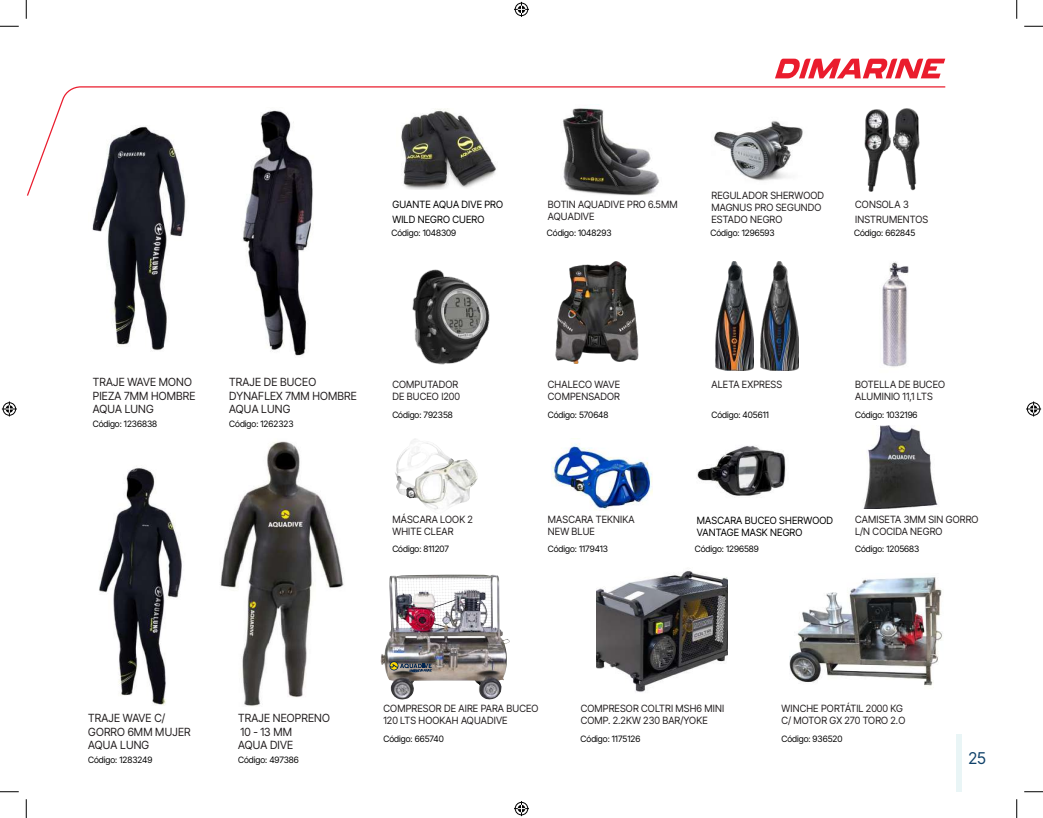
<style>
.page{position:relative;width:1043px;height:818px;background:#fff}
.page>*{position:absolute;margin:0;border:0;box-sizing:border-box;transform-origin:0 0}
.t1{font:16.25px "Inter Tight";color:#10426a}
.t2{font:11.25px/13.5px "Inter Tight";letter-spacing:.015em;color:#231f20}
.t3{font:10px/12px "Inter Tight";letter-spacing:.015em;color:#231f20}
.t4{font:10px/12px "Inter Tight";letter-spacing:.015em;color:#000001}
.t5{font:8.75px "Inter Tight";color:#000001}
</style>
<div class="page">
<img style="left:99px;top:467px;width:83px;height:239px">
<img style="left:220px;top:441px;width:124px;height:265px">
<img style="left:555px;top:262px;width:84px;height:101px">
<img style="left:395px;top:439px;width:38px;height:70px">
<img style="left:551px;top:438px;width:101px;height:72px">
<img style="left:697px;top:445px;width:89px;height:53px">
<img style="left:864px;top:425px;width:74px;height:83px">
<img style="left:412px;top:269px;width:78px;height:96px">
<img style="left:92px;top:197px;width:94px;height:154px">
<img style="left:243px;top:197px;width:70px;height:159px">
<img style="left:596px;top:571px;width:131px;height:121px">
<img style="left:715px;top:262px;width:38px;height:108px">
<img style="left:760px;top:262px;width:38px;height:108px">
<img style="left:789px;top:577px;width:153px;height:109px">
<img style="left:380px;top:574px;width:130px;height:126px">
<div style="left:956px;top:734px;width:6px;height:57px;background:#e9f5f6"></div>
<img style="left:882px;top:261px;width:27px;height:106px">
<svg style="left:775px;top:59px;width:170px;height:19px"></svg>
<svg style="left:27px;top:86px;width:919px;height:111px"></svg>
<svg style="left:390px;top:662px;width:42px;height:10px"></svg>
<svg style="left:0;top:25px;width:19px;height:2px"></svg>
<svg style="left:1024px;top:25px;width:18px;height:2px"></svg>
<svg style="left:0;top:791px;width:19px;height:1px"></svg>
<svg style="left:1024px;top:791px;width:18px;height:1px"></svg>
<svg style="left:25px;top:0;width:2px;height:19px"></svg>
<svg style="left:25px;top:799px;width:2px;height:19px"></svg>
<svg style="left:1016px;top:0;width:1px;height:19px"></svg>
<svg style="left:1016px;top:799px;width:1px;height:19px"></svg>
<svg style="left:514px;top:2px;width:15px;height:15px"></svg>
<svg style="left:514px;top:801px;width:15px;height:15px"></svg>
<svg style="left:2px;top:401px;width:15px;height:15px"></svg>
<svg style="left:1026px;top:401px;width:15px;height:15px"></svg>
<p class="t4" style="left:392px;top:197px;width:112px;line-height:15px">GUANTE AQUA DIVE PRO<br>WILD NEGRO CUERO</p>
<p class="t5" style="left:391px;top:226px;width:66px">Código: 1048309</p>
<p class="t3" style="left:548px;top:198px;width:131px">BOTIN AQUADIVE PRO 6.5MM<br>AQUADIVE</p>
<p class="t5" style="left:547px;top:226px;width:66px">Código: 1048293</p>
<p class="t3" style="left:711px;top:189px;width:114px">REGULADOR SHERWOOD<br>MAGNUS PRO SEGUNDO<br>ESTADO NEGRO</p>
<p class="t5" style="left:710px;top:226px;width:66px">Código: 1296593</p>
<p class="t3" style="left:855px;top:197px;width:75px;line-height:15px">CONSOLA 3<br>INSTRUMENTOS</p>
<p class="t5" style="left:854px;top:226px;width:63px">Código: 662845</p>
<p class="t2" style="left:93px;top:375px;width:104px">TRAJE WAVE MONO<br>PIEZA 7MM HOMBRE<br>AQUA LUNG</p>
<p class="t5" style="left:93px;top:418px;width:66px">Código: 1236838</p>
<p class="t2" style="left:229px;top:375px;width:129px">TRAJE DE BUCEO<br>DYNAFLEX 7MM HOMBRE<br>AQUA LUNG</p>
<p class="t5" style="left:229px;top:418px;width:66px">Código: 1262323</p>
<p class="t3" style="left:392px;top:378px;width:69px">COMPUTADOR<br>DE BUCEO I200</p>
<p class="t5" style="left:392px;top:408px;width:62px">Código: 792358</p>
<p class="t3" style="left:392px;top:513px;width:82px">MÁSCARA LOOK 2<br>WHITE CLEAR</p>
<p class="t5" style="left:392px;top:542px;width:58px">Código: 811207</p>
<p class="t3" style="left:548px;top:378px;width:74px">CHALECO WAVE<br>COMPENSADOR</p>
<p class="t5" style="left:548px;top:408px;width:62px">Código: 570648</p>
<p class="t3" style="left:548px;top:513px;width:88px">MASCARA TEKNIKA<br>NEW BLUE</p>
<p class="t5" style="left:548px;top:542px;width:62px">Código: 1179413</p>
<p class="t3" style="left:711px;top:378px;width:72px">ALETA EXPRESS</p>
<p class="t5" style="left:711px;top:408px;width:59px">Código: 405611</p>
<p class="t3" style="left:855px;top:378px;width:91px">BOTELLA DE BUCEO<br>ALUMINIO 11,1 LTS</p>
<p class="t5" style="left:855px;top:408px;width:64px">Código: 1032196</p>
<p class="t4" style="left:697px;top:514px;width:138px">MASCARA BUCEO SHERWOOD<br>VANTAGE MASK NEGRO</p>
<p class="t5" style="left:695px;top:542px;width:65px">Código: 1296589</p>
<p class="t3" style="left:855px;top:513px;width:125px">CAMISETA 3MM SIN GORRO<br>L/N COCIDA NEGRO</p>
<p class="t5" style="left:855px;top:542px;width:66px">Código: 1205683</p>
<p class="t2" style="left:88px;top:711px;width:104px">TRAJE WAVE C/<br>GORRO 6MM MUJER<br>AQUA LUNG</p>
<p class="t5" style="left:88px;top:753px;width:66px">Código: 1283249</p>
<p class="t2" style="left:238px;top:711px;width:93px">TRAJE NEOPRENO<br>10 - 13 MM<br>AQUA DIVE</p>
<p class="t5" style="left:238px;top:753px;width:62px">Código: 497386</p>
<p class="t3" style="left:383px;top:702px;width:156px">COMPRESOR DE AIRE PARA BUCEO<br>120 LTS HOOKAH AQUADIVE</p>
<p class="t5" style="left:383px;top:732px;width:62px">Código: 665740</p>
<p class="t3" style="left:580px;top:702px;width:145px">COMPRESOR COLTRI MSH6 MINI<br>COMP. 2.2KW 230 BAR/YOKE</p>
<p class="t5" style="left:580px;top:732px;width:61px">Código: 1175126</p>
<p class="t3" style="left:781px;top:702px;width:125px">WINCHE PORTÁTIL 2000 KG<br>C/ MOTOR GX 270 TORO 2.O</p>
<p class="t5" style="left:781px;top:732px;width:63px">Código: 936520</p>
<h1 class="t1" style="left:968px;top:746px;width:19px">25</h1>
</div>
